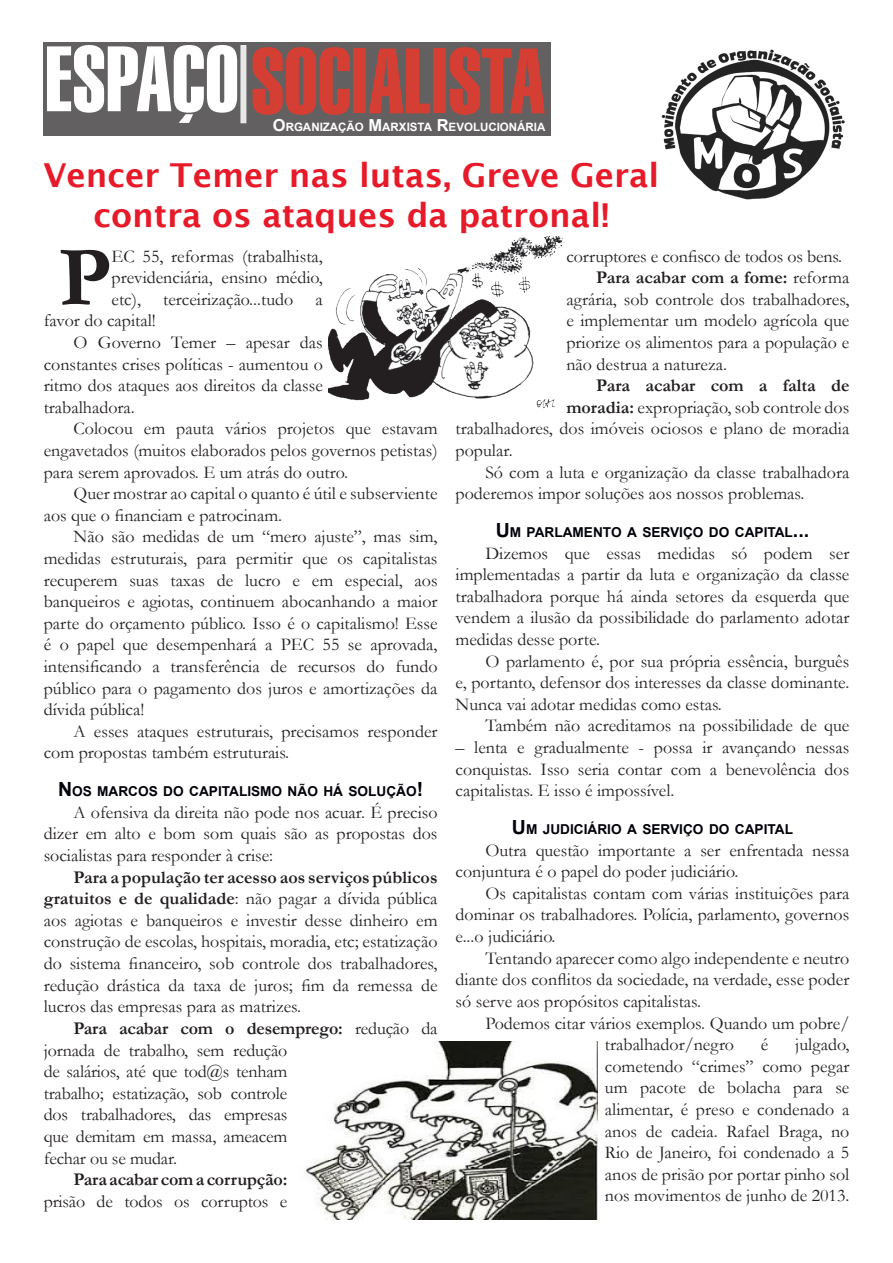
<style>
.page{position:relative;width:893px;height:1263px;background:#fff}
.page>*{position:absolute;margin:0;border:0;box-sizing:border-box;transform-origin:0 0}
.t1{font:90px "Swiss 911 BT Extra Compressed";color:#d53f33}
.t2{font:700 85.95px "Garamond";color:#231f20}
.t3{font:600 33px/39.6px "Lucida Sans";color:#e71a29;text-align:center}
.t4{font:18px/21.6px "Garamond";color:#231f20;text-align:justify}
.t5{font:700 18px "Garamond";color:#231f20}
.t6{font:700 13.65px "Arial";color:#00000a}
.t7{font:700 11.55px "Arial";color:#fff}
.s1{color:#fff}
.s2{font-size:16.5px}
.s3{font-size:19.5px}
.s4{font-weight:700}
.s5{font-weight:400}
</style>
<div class="page">
<div style="left:43px;top:43px;width:508px;height:93px;background:#626060"></div>
<div style="left:240px;top:45px;width:6px;height:78px;background:#e8e8e8"></div>
<img style="left:661px;top:49px;width:184px;height:151px">
<img style="left:328px;top:236px;width:236px;height:172px">
<img style="left:304px;top:1042px;width:294px;height:177px">
<h1 class="t1" style="left:45px;top:31px;width:502px"><span class="s1">ESPAÇO</span>SOCIALISTA</h1>
<p class="t7" style="left:273px;top:119px;width:274px"><span class="s2">O</span>RGANIZAÇÃO <span class="s2">M</span>ARXISTA <span class="s2">R</span>EVOLUCIONÁRIA</p>
<h3 class="t3" style="left:43px;top:155px;width:617px">Vencer Temer nas lutas, Greve Geral contra os ataques da patronal!</h3>
<h2 class="t2" style="left:59px;top:219px;width:54px">P</h2>
<p class="t4" style="left:112px;top:245px;width:213px">EC 55, reformas (trabalhista,</p>
<p class="t4" style="left:112px;top:266px;width:213px">previdenciária, ensino médio,</p>
<p class="t4" style="left:112px;top:288px;width:213px">etc), terceirização...tudo a</p>
<p class="t4" style="left:44px;top:309px;width:114px">favor do capital!</p>
<p class="t4" style="left:74px;top:331px;width:251px">O Governo Temer – apesar das</p>
<p class="t4" style="left:44px;top:353px;width:281px">constantes crises políticas - aumentou o</p>
<p class="t4" style="left:44px;top:374px;width:281px">ritmo dos ataques aos direitos da classe</p>
<p class="t4" style="left:44px;top:396px;width:93px">trabalhadora.</p>
<p class="t4" style="left:74px;top:417px;width:366px">Colocou em pauta vários projetos que estavam</p>
<p class="t4" style="left:44px;top:439px;width:395px">engavetados (muitos elaborados pelos governos petistas)</p>
<p class="t4" style="left:44px;top:461px;width:306px">para serem aprovados. E um atrás do outro.</p>
<p class="t4" style="left:74px;top:482px;width:366px">Quer mostrar ao capital o quanto é útil e subserviente</p>
<p class="t4" style="left:44px;top:504px;width:240px">aos que o financiam e patrocinam.</p>
<p class="t4" style="left:74px;top:525px;width:366px">Não são medidas de um “mero ajuste”, mas sim,</p>
<p class="t4" style="left:44px;top:547px;width:395px">medidas estruturais, para permitir que os capitalistas</p>
<p class="t4" style="left:44px;top:569px;width:395px">recuperem suas taxas de lucro e em especial, aos</p>
<p class="t4" style="left:44px;top:590px;width:395px">banqueiros e agiotas, continuem abocanhando a maior</p>
<p class="t4" style="left:44px;top:612px;width:395px">parte do orçamento público. Isso é o capitalismo! Esse</p>
<p class="t4" style="left:44px;top:633px;width:395px">é o papel que desempenhará a PEC 55 se aprovada,</p>
<p class="t4" style="left:44px;top:655px;width:395px">intensificando a transferência de recursos do fundo</p>
<p class="t4" style="left:44px;top:677px;width:395px">público para o pagamento dos juros e amortizações da</p>
<p class="t4" style="left:44px;top:698px;width:102px">dívida pública!</p>
<p class="t4" style="left:74px;top:720px;width:366px">A esses ataques estruturais, precisamos responder</p>
<p class="t4" style="left:44px;top:741px;width:247px">com propostas também estruturais.</p>
<p class="t6" style="left:58px;top:782px;width:214px"><span class="s3">N</span> OS MARCOS DO CAPITALISMO</p>
<p class="t6" style="left:288px;top:782px;width:137px">NÃO HÁ SOLUÇÃO<span class="s3">!</span></p>
<p class="t4" style="left:44px;top:801px;width:395px;text-indent:30px">A ofensiva da direita não pode nos acuar. É preciso dizer em alto e bom som quais são as propostas dos socialistas para responder à crise:</p>
<p class="t4" style="left:44px;top:866px;width:395px;text-indent:30px"><span class="s4">Para a população ter acesso aos serviços públicos gratuitos e de qualidade</span>: não pagar a dívida pública aos agiotas e banqueiros e investir desse dinheiro em construção de escolas, hospitais, moradia, etc; estatização do sistema financeiro, sob controle dos trabalhadores, redução drástica da taxa de juros; fim da remessa de lucros das empresas para as matrizes.</p>
<p class="t4" style="left:44px;top:1017px;width:395px;text-align:left;text-indent:30px"><span class="s4">Para acabar com o desemprego:</span> redução da jornada de trabalho, sem redução<br>de salários, até que tod@s tenham<br>trabalho; estatização, sob controle<br>dos trabalhadores, das empresas<br>que demitam em massa, ameacem<br>fechar ou se mudar.</p>
<p class="t5" style="left:73px;top:1167px;width:215px">Para acabar com a corrupção:</p>
<p class="t4" style="left:44px;top:1190px;width:245px">prisão de todos os corruptos e</p>
<p class="t4" style="left:566px;top:245px;width:277px">corruptores e confisco de todos os bens.</p>
<p class="t5" style="left:596px;top:265px;width:255px">Para acabar com a fome: <span class="s5">reforma</span></p>
<p class="t4" style="left:566px;top:288px;width:284px">agrária, sob controle dos trabalhadores,</p>
<p class="t4" style="left:566px;top:309px;width:284px">e implementar um modelo agrícola que</p>
<p class="t4" style="left:566px;top:331px;width:284px">priorize os alimentos para a população e</p>
<p class="t4" style="left:566px;top:353px;width:162px">não destrua a natureza.</p>
<p class="t5" style="left:596px;top:373px;width:255px">Para acabar com a falta de</p>
<p class="t4" style="left:566px;top:396px;width:284px"><span class="s4">moradia:</span> expropriação, sob controle dos</p>
<p class="t4" style="left:456px;top:417px;width:395px">trabalhadores, dos imóveis ociosos e plano de moradia</p>
<p class="t4" style="left:456px;top:439px;width:59px">popular.</p>
<p class="t4" style="left:485px;top:461px;width:365px">Só com a luta e organização da classe trabalhadora</p>
<p class="t4" style="left:456px;top:482px;width:350px">poderemos impor soluções aos nossos problemas.</p>
<p class="t6" style="left:496px;top:523px;width:315px"><span class="s3">U</span> M PARLAMENTO A SERVIÇO DO CAPITAL<span class="s3">...</span></p>
<p class="t4" style="left:456px;top:542px;width:395px;text-indent:30px">Dizemos que essas medidas só podem ser implementadas a partir da luta e organização da classe trabalhadora porque há ainda setores da esquerda que vendem a ilusão da possibilidade do parlamento adotar medidas desse porte.</p>
<p class="t4" style="left:456px;top:650px;width:395px;text-indent:30px">O parlamento é, por sua própria essência, burguês e, portanto, defensor dos interesses da classe dominante.<br>Nunca vai adotar medidas como estas.</p>
<p class="t4" style="left:485px;top:714px;width:366px">Também não acreditamos na possibilidade de que</p>
<p class="t4" style="left:456px;top:736px;width:395px">– lenta e gradualmente - possa ir avançando nessas conquistas. Isso seria contar com a benevolência dos capitalistas. E isso é impossível.</p>
<p class="t6" style="left:512px;top:820px;width:283px"><span class="s3">U</span> M JUDICIÁRIO A SERVIÇO DO CAPITAL</p>
<p class="t4" style="left:456px;top:839px;width:395px;text-indent:30px">Outra questão importante a ser enfrentada nessa conjuntura é o papel do poder judiciário.</p>
<p class="t4" style="left:456px;top:882px;width:395px;text-indent:30px">Os capitalistas contam com várias instituições para dominar os trabalhadores. Polícia, parlamento, governos e...o judiciário.</p>
<p class="t4" style="left:456px;top:947px;width:395px;text-indent:30px">Tentando aparecer como algo independente e neutro diante dos conflitos da sociedade, na verdade, esse poder só serve aos propósitos capitalistas.</p>
<p class="t4" style="left:485px;top:1011px;width:366px;text-align:center">Podemos citar vários exemplos. Quando um pobre/ trabalhador/negro</p>
<p class="t4" style="left:605px;top:1033px;width:246px;text-indent:190px">julgado, cometendo “crimes” como pegar um pacote de bolacha para se alimentar, é preso e condenado a anos de cadeia. Rafael Braga, no Rio de Janeiro, foi condenado a 5 anos de prisão por portar pinho sol nos movimentos de junho de 2013.</p>
<p class="t4" style="left:761px;top:1033px;width:9px">é</p>
</div>
